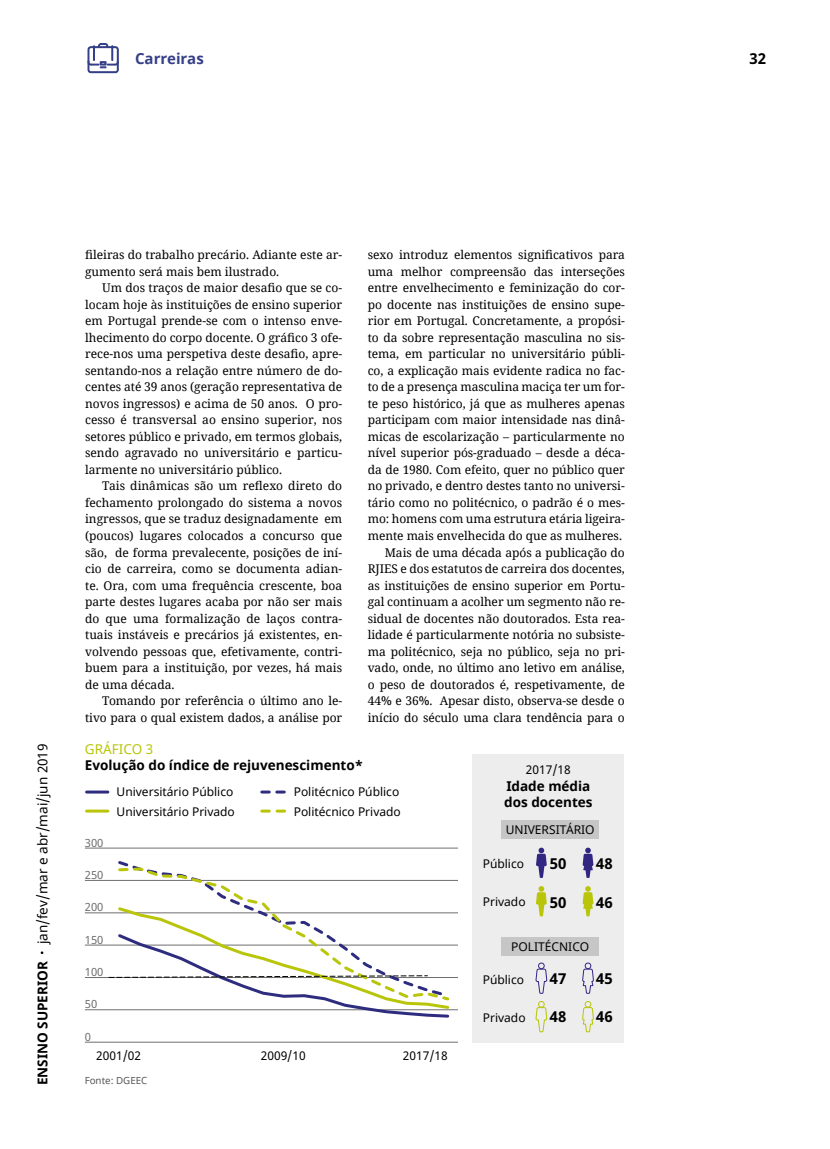
<style>
.page{position:relative;width:830px;height:1149px;background:#fff}
.page>*{position:absolute;margin:0;border:0;box-sizing:border-box;transform-origin:0 0}
.t1{font:700 15px "Noto Sans";color:#000}
.t2{font:700 15px "Noto Sans";color:#353f87}
.t3{font:700 13.5px/16.2px "Noto Sans";color:#000}
.t4{font:13.5px "Noto Sans";color:#000}
.t5{font:13.5px "Noto Sans";color:#b8c508}
.t6{font:12px/16.5px "Noto Serif";letter-spacing:-.005em;color:#000;text-align:justify}
.t7{font:12px "Noto Sans";color:#000}
.t8{font:11.25px "Noto Sans";color:#706f6f}
.t9{font:9.75px "Noto Sans";color:#575756}
.s1{font-weight:700}
</style>
<div class="page">
<svg style="left:88px;top:43px;width:30px;height:30px"></svg>
<div style="left:472px;top:753px;width:152px;height:288px;background:#ededed"></div>
<hr style="left:87px;top:790px;width:21px;height:3px;background:#2e2c7e">
<hr style="left:87px;top:809px;width:21px;height:3px;background:#b8c508">
<svg style="left:262px;top:790px;width:22px;height:3px"></svg>
<svg style="left:262px;top:809px;width:7px;height:3px"></svg>
<svg style="left:277px;top:809px;width:7px;height:3px"></svg>
<hr style="left:85px;top:1009px;width:373px;height:1px;background:#706f6f">
<hr style="left:85px;top:976px;width:373px;height:1px;background:#706f6f">
<hr style="left:85px;top:944px;width:373px;height:1px;background:#706f6f">
<hr style="left:85px;top:912px;width:373px;height:1px;background:#706f6f">
<hr style="left:85px;top:879px;width:373px;height:1px;background:#706f6f">
<hr style="left:85px;top:847px;width:373px;height:1px;background:#706f6f">
<hr style="left:85px;top:1041px;width:373px;height:1px;background:#706f6f">
<svg style="left:116px;top:865px;width:335px;height:39px"></svg>
<svg style="left:108px;top:904px;width:343px;height:114px"></svg>
<div style="left:501px;top:820px;width:97px;height:18px;background:#c6c6c6"></div>
<div style="left:501px;top:937px;width:97px;height:18px;background:#c6c6c6"></div>
<svg style="left:536px;top:847px;width:10px;height:30px"></svg>
<svg style="left:582px;top:847px;width:11px;height:30px"></svg>
<svg style="left:536px;top:886px;width:10px;height:30px"></svg>
<svg style="left:582px;top:886px;width:11px;height:30px"></svg>
<div style="left:584px;top:962px;width:7px;height:6px;border:1px solid #312783;border-radius:50%"></div>
<svg style="left:535px;top:962px;width:11px;height:80px"></svg>
<svg style="left:581px;top:968px;width:13px;height:74px"></svg>
<p class="t2" style="left:135px;top:48px;width:70px">Carreiras</p>
<p class="t1" style="left:749px;top:48px;width:18px">32</p>
<p class="t4" style="left:33px;top:1084px;width:343px;rotate:-90deg"><span class="s1">ENSINO SUPERIOR</span> jan/fev/mar e abr/mai/jun 2019</p>
<p class="t6" style="left:85px;top:246px;width:258px">fileiras do trabalho precário. Adiante este ar&shy;gumento será mais bem ilustrado.</p>
<p class="t6" style="left:85px;top:279px;width:258px;text-indent:17px">Um dos traços de maior desafio que se co&shy;locam hoje às instituições de ensino superior em Portugal prende-se com o intenso enve&shy;lhecimento do corpo docente. O gráfico 3 ofe&shy;rece-nos uma perspetiva deste desafio, apre&shy;sentando-nos a relação entre número de do&shy;centes até 39 anos (geração representativa de novos ingressos) e acima de 50 anos. O pro&shy;cesso é transversal ao ensino superior, nos setores público e privado, em termos globais, sendo agravado no universitário e particu&shy;larmente no universitário público.</p>
<p class="t6" style="left:85px;top:477px;width:258px;text-indent:17px">Tais dinâmicas são um reflexo direto do fechamento prolongado do sistema a novos ingressos, que se traduz designadamente em (poucos) lugares colocados a concurso que são, de forma prevalecente, posições de iní&shy;cio de carreira, como se documenta adian&shy;te. Ora, com uma frequência crescente, boa parte destes lugares acaba por não ser mais do que uma formalização de laços contra&shy;tuais instáveis e precários já existentes, en&shy;volvendo pessoas que, efetivamente, contri&shy;buem para a instituição, por vezes, há mais de uma década.</p>
<p class="t6" style="left:85px;top:692px;width:258px;text-align:right">Tomando por referência o último ano le&shy;tivo para o qual existem dados, a análise por</p>
<p class="t6" style="left:367px;top:246px;width:258px;text-align:right">sexo introduz elementos significativos para uma melhor compreensão das interseções entre envelhecimento e feminização do cor&shy;po docente nas instituições de ensino supe&shy;rior em Portugal. Concretamente, a propósi&shy;to da sobre representação masculina no sis&shy;tema, em particular no universitário públi&shy;co, a explicação mais evidente radica no fac&shy;to de a presença masculina maciça ter um for&shy;te peso histórico, já que as mulheres apenas participam com maior intensidade nas dinâ&shy;micas de escolarização – particularmente no nível superior pós-graduado – desde a déca&shy;da de 1980. Com efeito, quer no público quer no privado, e dentro destes tanto no universi&shy;tário como no politécnico, o padrão é o mes&shy;mo: homens com uma estrutura etária ligeira&shy;mente mais envelhecida do que as mulheres.<br>Mais de uma década após a publicação do RJIES e dos estatutos de carreira dos docentes, as instituições de ensino superior em Portu&shy;gal continuam a acolher um segmento não re&shy;sidual de docentes não doutorados. Esta rea&shy;lidade é particularmente notória no subsiste&shy;ma politécnico, seja no público, seja no pri&shy;vado, onde, no último ano letivo em análise, o peso de doutorados é, respetivamente, de 44% e 36%. Apesar disto, observa-se desde o início do século uma clara tendência para o</p>
<p class="t5" style="left:85px;top:739px;width:70px">GRÁFICO 3</p>
<p class="t3" style="left:85px;top:757px;width:279px">Evolução do índice de rejuvenescimento*</p>
<p class="t8" style="left:85px;top:834px;width:20px">300</p>
<p class="t8" style="left:85px;top:866px;width:20px">250</p>
<p class="t8" style="left:85px;top:899px;width:20px">200</p>
<p class="t8" style="left:85px;top:931px;width:20px">150</p>
<p class="t8" style="left:85px;top:963px;width:20px">100</p>
<p class="t8" style="left:85px;top:996px;width:14px">50</p>
<p class="t8" style="left:85px;top:1028px;width:8px">0</p>
<p class="t7" style="left:116px;top:783px;width:118px">Universitário Público</p>
<p class="t7" style="left:293px;top:783px;width:107px">Politécnico Público</p>
<p class="t7" style="left:116px;top:803px;width:120px">Universitário Privado</p>
<p class="t7" style="left:293px;top:803px;width:109px">Politécnico Privado</p>
<p class="t7" style="left:96px;top:1046px;width:46px">2001/02</p>
<p class="t7" style="left:261px;top:1046px;width:46px">2009/10</p>
<p class="t7" style="left:403px;top:1046px;width:46px">2017/18</p>
<p class="t9" style="left:85px;top:1073px;width:64px">Fonte: DGEEC</p>
<p class="t7" style="left:525px;top:760px;width:46px">2017/18</p>
<p class="t3" style="left:504px;top:777px;width:90px">Idade média dos docentes</p>
<p class="t7" style="left:505px;top:821px;width:90px">UNIVERSITÁRIO</p>
<p class="t7" style="left:482px;top:854px;width:43px">Público</p>
<p class="t7" style="left:482px;top:893px;width:44px">Privado</p>
<p class="t1" style="left:549px;top:852px;width:18px">50</p>
<p class="t1" style="left:596px;top:852px;width:18px">48</p>
<p class="t1" style="left:549px;top:891px;width:18px">50</p>
<p class="t1" style="left:596px;top:891px;width:18px">46</p>
<p class="t7" style="left:511px;top:938px;width:79px">POLITÉCNICO</p>
<p class="t7" style="left:482px;top:970px;width:43px">Público</p>
<p class="t7" style="left:482px;top:1009px;width:44px">Privado</p>
<p class="t1" style="left:549px;top:967px;width:18px">47</p>
<p class="t1" style="left:596px;top:967px;width:18px">45</p>
<p class="t1" style="left:549px;top:1006px;width:18px">48</p>
<p class="t1" style="left:596px;top:1006px;width:18px">46</p>
</div>
